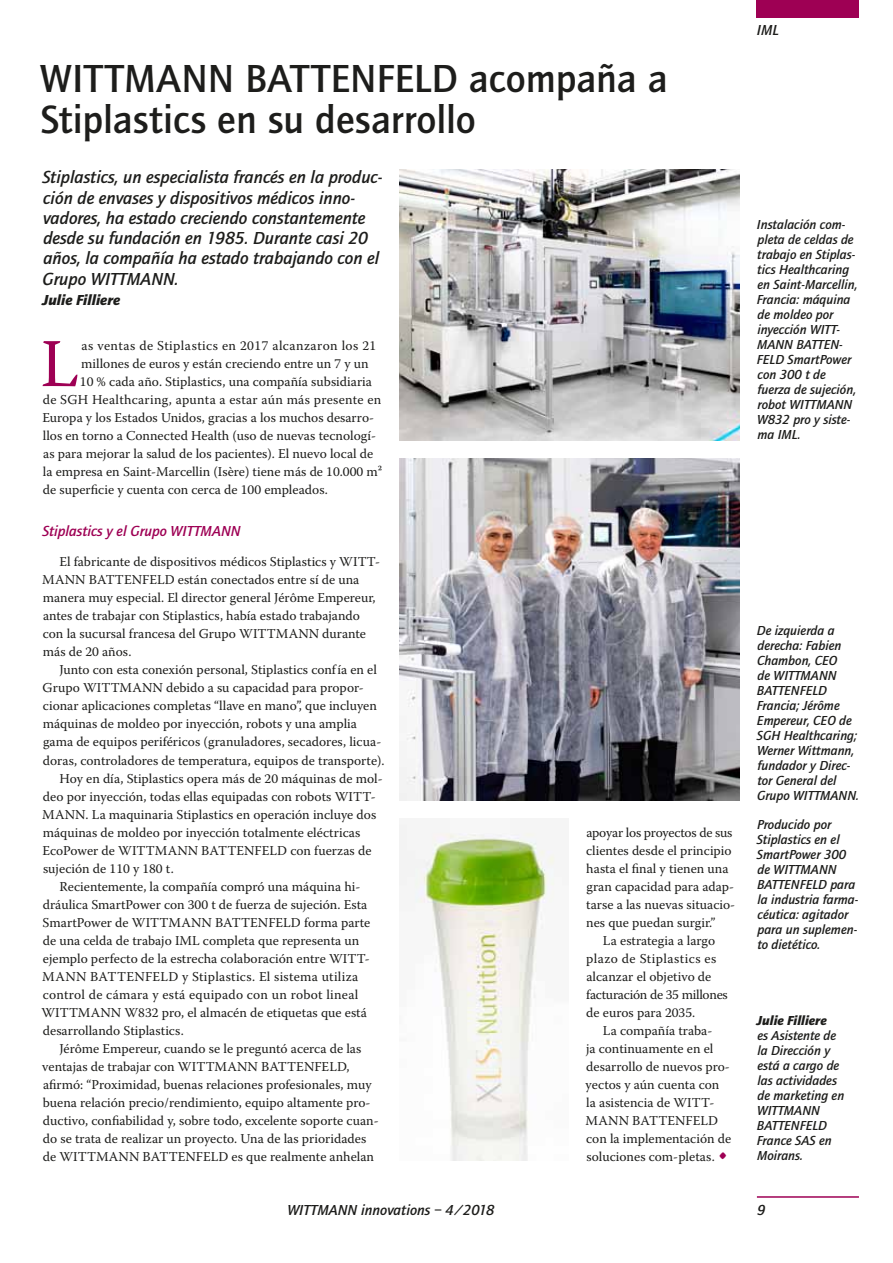
<style>
.page{position:relative;width:893px;height:1263px;background:#fff}
.page>*{position:absolute;margin:0;border:0;box-sizing:border-box;transform-origin:0 0}
.t1{font:68.25px "Warnock Pro";color:#9e0054}
.t2{font:500 40.5px/40.5px "Quay Sans";color:#1d1d1b}
.t3{font:italic 500 18px/20.2px "Quay Sans";color:#1d1d1b}
.t4{font:italic 500 15px "Quay Sans";color:#1d1d1b}
.t5{font:italic 500 15px "Quay Sans";color:#9e0054}
.t6{font:italic 900 15px "Quay Sans";color:#1d1d1b}
.t7{font:13.5px/18px "Warnock Pro";color:#1d1d1b}
.t8{font:italic 500 13.5px/15px "Quay Sans";color:#1d1d1b}
.t9{font:13.5px "Warnock Pro";letter-spacing:.02em;color:#1d1d1b}
.t10{font:13.5px "Warnock Pro";letter-spacing:.03em;color:#1d1d1b}
.t11{font:italic 900 13.5px "Quay Sans";color:#1d1d1b}
.s1{font-size:24px;color:#9e0054}
</style>
<div class="page">
<div style="left:757px;top:0;width:102px;height:18px;background:#9e0054"></div>
<hr style="left:757px;top:1196px;width:102px;height:2px;background:#9e0054">
<img style="left:400px;top:170px;width:340px;height:270px">
<img style="left:400px;top:458px;width:340px;height:342px">
<img style="left:400px;top:824px;width:155px;height:337px">
<h2 class="t2" style="left:40px;top:59px;width:629px">WITTMANN BATTENFELD acompaña a<br>Stiplastics en su desarrollo</h2>
<p class="t3" style="left:42px;top:167px;width:342px">Stiplastics, un especialista francés en la produc&shy;ción de envases y dispositivos médicos inno&shy;vadores, ha estado creciendo constantemente desde su fundación en 1985. Durante casi 20 años, la compañía ha estado trabajando con el Grupo WITTMANN.</p>
<p class="t6" style="left:42px;top:291px;width:80px">Julie Filliere</p>
<h1 class="t1" style="left:41px;top:323px;width:40px">L</h1>
<p class="t10" style="left:82px;top:337px;width:296px">as ventas de Stiplastics en 2017 alcanzaron los 21</p>
<p class="t7" style="left:81px;top:354px;width:289px">millones de euros y están creciendo entre un 7 y un</p>
<p class="t7" style="left:80px;top:372px;width:294px">10 % cada año. Stiplastics, una compañía subsidiaria</p>
<p class="t9" style="left:43px;top:391px;width:340px">de SGH Healthcaring, apunta a estar aún más presente en</p>
<p class="t7" style="left:42px;top:408px;width:333px">Europa y los Estados Unidos, gracias a los muchos desarro-</p>
<p class="t7" style="left:43px;top:426px;width:335px">llos en torno a Connected Health (uso de nuevas tecnologí-</p>
<p class="t7" style="left:43px;top:444px;width:332px">as para mejorar la salud de los pacientes). El nuevo local de</p>
<p class="t7" style="left:43px;top:462px;width:341px">la empresa en Saint-Marcellin (Isère) tiene más de 10.000 m²</p>
<p class="t7" style="left:43px;top:480px;width:287px">de superficie y cuenta con cerca de 100 empleados.</p>
<p class="t5" style="left:42px;top:523px;width:200px">Stiplastics y el Grupo WITTMANN</p>
<p class="t7" style="left:42px;top:553px;width:339px;text-indent:17px">El fabricante de dispositivos médicos Stiplastics y WITT-MANN BATTENFELD están conectados entre sí de una manera muy especial. El director general Jérôme Empereur, antes de trabajar con Stiplastics, había estado trabajando con la sucursal francesa del Grupo WITTMANN durante más de 20 años.</p>
<p class="t7" style="left:59px;top:661px;width:319px">Junto con esta conexión personal, Stiplastics confía en el</p>
<p class="t7" style="left:43px;top:679px;width:323px">Grupo WITTMANN debido a su capacidad para propor-</p>
<p class="t7" style="left:43px;top:697px;width:336px">cionar aplicaciones completas “llave en mano”, que incluyen</p>
<p class="t7" style="left:43px;top:715px;width:316px">máquinas de moldeo por inyección, robots y una amplia</p>
<p class="t7" style="left:43px;top:733px;width:340px">gama de equipos periféricos (granuladores, secadores, licua-</p>
<p class="t7" style="left:43px;top:751px;width:343px">doras, controladores de temperatura, equipos de transporte).</p>
<p class="t7" style="left:59px;top:769px;width:325px">Hoy en día, Stiplastics opera más de 20 máquinas de mol-</p>
<p class="t7" style="left:43px;top:787px;width:334px">deo por inyección, todas ellas equipadas con robots WITT-</p>
<p class="t7" style="left:42px;top:805px;width:335px">MANN. La maquinaria Stiplastics en operación incluye dos</p>
<p class="t7" style="left:43px;top:823px;width:319px">máquinas de moldeo por inyección totalmente eléctricas</p>
<p class="t7" style="left:42px;top:841px;width:331px">EcoPower de WITTMANN BATTENFELD con fuerzas de</p>
<p class="t7" style="left:43px;top:859px;width:132px">sujeción de 110 y 180 t.</p>
<p class="t7" style="left:59px;top:877px;width:302px">Recientemente, la compañía compró una máquina hi-</p>
<p class="t7" style="left:43px;top:895px;width:326px">dráulica SmartPower con 300 t de fuerza de sujeción. Esta</p>
<p class="t7" style="left:43px;top:913px;width:329px">SmartPower de WITTMANN BATTENFELD forma parte</p>
<p class="t7" style="left:43px;top:931px;width:318px">de una celda de trabajo IML completa que representa un</p>
<p class="t7" style="left:43px;top:949px;width:329px">ejemplo perfecto de la estrecha colaboración entre WITT-</p>
<p class="t9" style="left:42px;top:968px;width:318px">MANN BATTENFELD y Stiplastics. El sistema utiliza</p>
<p class="t9" style="left:43px;top:986px;width:317px">control de cámara y está equipado con un robot lineal</p>
<p class="t7" style="left:41px;top:1003px;width:327px">WITTMANN W832 pro, el almacén de etiquetas que está</p>
<p class="t7" style="left:43px;top:1021px;width:142px">desarrollando Stiplastics.</p>
<p class="t7" style="left:59px;top:1039px;width:304px">Jérôme Empereur, cuando se le preguntó acerca de las</p>
<p class="t7" style="left:42px;top:1057px;width:309px">ventajas de trabajar con WITTMANN BATTENFELD,</p>
<p class="t7" style="left:43px;top:1075px;width:330px">afirmó: “Proximidad, buenas relaciones profesionales, muy</p>
<p class="t7" style="left:43px;top:1093px;width:329px">buena relación precio/rendimiento, equipo altamente pro-</p>
<p class="t7" style="left:43px;top:1111px;width:337px">ductivo, confiabilidad y, sobre todo, excelente soporte cuan-</p>
<p class="t7" style="left:43px;top:1129px;width:325px">do se trata de realizar un proyecto. Una de las prioridades</p>
<p class="t7" style="left:43px;top:1147px;width:333px">de WITTMANN BATTENFELD es que realmente anhelan</p>
<p class="t7" style="left:586px;top:823px;width:151px">apoyar los proyectos de sus clientes desde el principio hasta el final y tienen una gran capacidad para adap&shy;tarse a las nuevas situacio&shy;nes que puedan surgir.”</p>
<p class="t7" style="left:586px;top:931px;width:143px;text-indent:17px">La estrategia a largo plazo de Stiplastics es alcanzar el objetivo de facturación de 35 millones de euros para 2035.</p>
<p class="t7" style="left:586px;top:1021px;width:147px;text-indent:17px">La compañía traba-<br>ja continuamente en el desarrollo de nuevos pro&shy;yectos y aún cuenta con la asistencia de WITT-<br>MANN BATTENFELD con la implementación de soluciones com-pletas. <span class="s1">•</span></p>
<p class="t4" style="left:757px;top:22px;width:24px">IML</p>
<p class="t8" style="left:757px;top:218px;width:102px">Instalación com&shy;pleta de celdas de trabajo en Stiplas&shy;tics Healthcaring en Saint-Marcellin,<br>Francia: máquina de moldeo por inyección WITT-<br>MANN BATTEN-<br>FELD SmartPower con 300 t de fuerza de sujeción, robot WITTMANN<br>W832 pro y siste&shy;ma IML.</p>
<p class="t8" style="left:757px;top:623px;width:104px">De izquierda a derecha: Fabien<br>Chambon, CEO<br>de WITTMANN<br>BATTENFELD<br>Francia; Jérôme<br>Empereur, CEO de<br>SGH Healthcaring;<br>Werner Wittmann, fundador y Direc&shy;tor General del<br>Grupo WITTMANN.</p>
<p class="t8" style="left:757px;top:817px;width:103px">Producido por<br>Stiplastics en el<br>SmartPower 300 de WITTMANN<br>BATTENFELD para la industria farma&shy;céutica: agitador para un suplemen&shy;to dietético.</p>
<p class="t11" style="left:756px;top:1012px;width:72px">Julie Filliere</p>
<p class="t8" style="left:757px;top:1028px;width:89px">es Asistente de la Dirección y está a cargo de las actividades de marketing en<br>WITTMANN<br>BATTENFELD<br>France SAS en<br>Moirans.</p>
<p class="t4" style="left:287px;top:1201px;width:208px">WITTMANN innovations – 4/2018</p>
<p class="t4" style="left:757px;top:1201px;width:10px">9</p>
</div>
